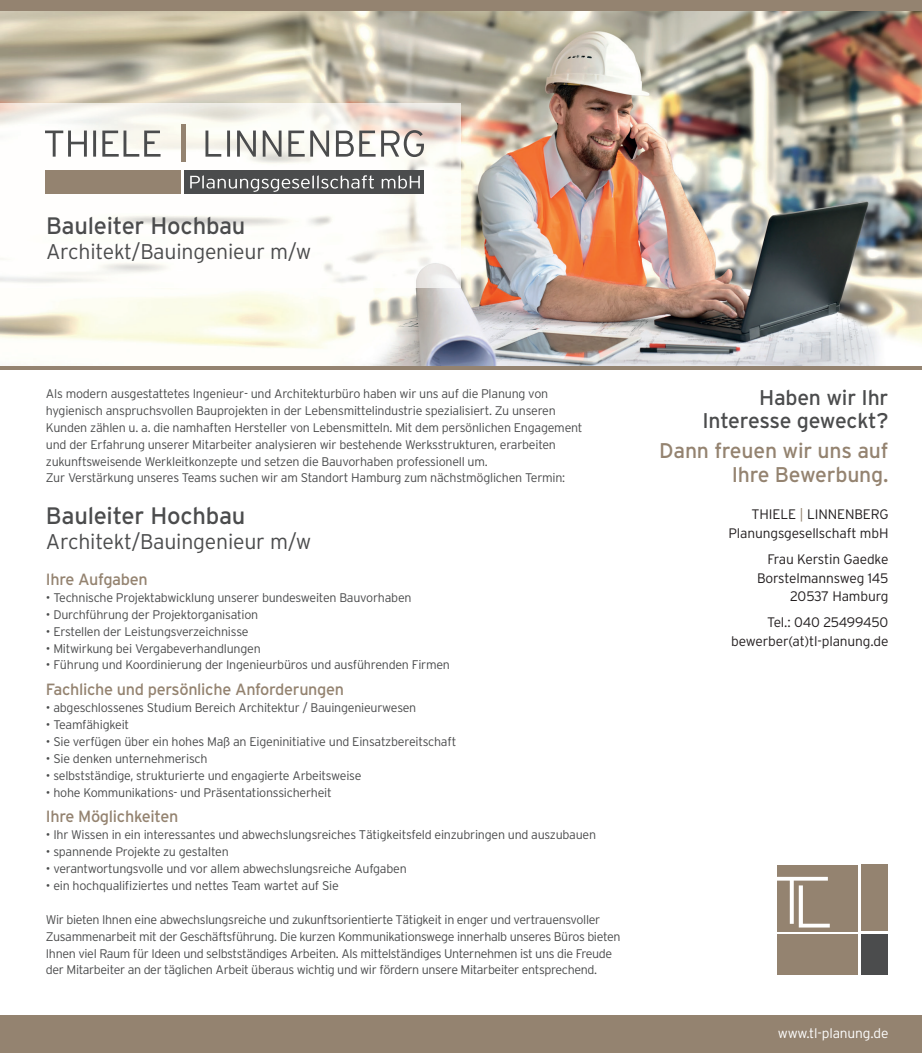
<style>
.page{position:relative;width:922px;height:1053px;background:#fff}
.page>*{position:absolute;margin:0;border:0;box-sizing:border-box;transform-origin:0 0}
.t1{font:23.75px "Interstate";letter-spacing:-.01em;color:#4b4c4d}
.t2{font:300 21.25px "Interstate";letter-spacing:-.01em;color:#4b4c4d}
.t3{font:21.25px/23.1px "Interstate";letter-spacing:-.01em;color:#948370;text-align:right}
.t4{font:21.25px/23.1px "Interstate";letter-spacing:-.01em;color:#4b4c4d;text-align:right}
.t5{font:16.25px "Interstate";letter-spacing:-.02em;color:#948370}
.t6{font:300 13.75px/18.8px "Interstate";letter-spacing:-.01em;color:#231f20;text-align:right}
.t7{font:300 13.75px "Interstate";letter-spacing:-.01em;color:#fff}
.t8{font:300 12.5px/16.9px "Interstate";letter-spacing:-.02em;color:#4b4c4d}
.s1{color:#948370}
</style>
<div class="page">
<img style="left:0;top:11px;width:921px;height:355px">
<img style="left:0;top:103px;width:461px;height:184px">
<div style="left:185px;top:171px;width:239px;height:23px;background:#4b4c4d"></div>
<svg style="left:205px;top:130px;width:219px;height:27px"></svg>
<hr style="left:181px;top:124px;width:4px;height:38px;background:#948370">
<svg style="left:45px;top:130px;width:115px;height:27px"></svg>
<svg style="left:190px;top:175px;width:230px;height:17px"></svg>
<div style="left:45px;top:171px;width:136px;height:23px;background:#948370"></div>
<div style="left:0;top:0;width:921px;height:11px;background:#948370"></div>
<hr style="left:0;top:366px;width:921px;height:4px;background:#948370">
<div style="left:0;top:1015px;width:921px;height:37px;background:#948370"></div>
<svg style="left:777px;top:864px;width:111px;height:111px"></svg>
<div style="left:777px;top:864px;width:80px;height:67px;background:#948370"></div>
<div style="left:860px;top:934px;width:27px;height:40px;background:#4b4c4d"></div>
<svg style="left:777px;top:876px;width:52px;height:51px"></svg>
<div style="left:860px;top:864px;width:27px;height:67px;background:#948370"></div>
<div style="left:777px;top:934px;width:80px;height:41px;background:#948370"></div>
<h1 class="t1" style="left:46px;top:213px;width:201px">Bauleiter Hochbau</h1>
<h2 class="t2" style="left:46px;top:240px;width:267px">Architekt/Bauingenieur m/w</h2>
<p class="t8" style="left:46px;top:385px;width:538px">Als modern ausgestattetes Ingenieur- und Architekturbüro haben wir uns auf die Planung von hygienisch anspruchsvollen Bauprojekten in der Lebensmittelindustrie spezialisiert. Zu unseren Kunden zählen u. a. die namhaften Hersteller von Lebensmitteln. Mit dem persönlichen Engagement und der Erfahrung unserer Mitarbeiter analysieren wir bestehende Werksstrukturen, erarbeiten zukunftsweisende Werkleitkonzepte und setzen die Bauvorhaben professionell um.<br>Zur Verstärkung unseres Teams suchen wir am Standort Hamburg zum nächstmöglichen Termin:</p>
<h1 class="t1" style="left:46px;top:502px;width:201px">Bauleiter Hochbau</h1>
<h2 class="t2" style="left:46px;top:530px;width:267px">Architekt/Bauingenieur m/w</h2>
<h3 class="t5" style="left:46px;top:570px;width:103px">Ihre Aufgaben</h3>
<p class="t8" style="left:46px;top:589px;width:367px">• Technische Projektabwicklung unserer bundesweiten Bauvorhaben</p>
<p class="t8" style="left:46px;top:605px;width:214px">• Durchführung der Projektorganisation</p>
<p class="t8" style="left:46px;top:622px;width:204px">• Erstellen der Leistungsverzeichnisse</p>
<p class="t8" style="left:46px;top:639px;width:216px">• Mitwirkung bei Vergabeverhandlungen</p>
<p class="t8" style="left:46px;top:656px;width:405px">• Führung und Koordinierung der Ingenieurbüros und ausführenden Firmen</p>
<h3 class="t5" style="left:46px;top:680px;width:299px">Fachliche und persönliche Anforderungen</h3>
<p class="t8" style="left:46px;top:699px;width:372px">• abgeschlossenes Studium Bereich Architektur / Bauingenieurwesen</p>
<p class="t8" style="left:46px;top:716px;width:85px">• Teamfähigkeit</p>
<p class="t8" style="left:46px;top:733px;width:412px">• Sie verfügen über ein hohes Maß an Eigeninitiative und Einsatzbereitschaft</p>
<p class="t8" style="left:46px;top:749px;width:163px">• Sie denken unternehmerisch</p>
<p class="t8" style="left:46px;top:766px;width:317px">• selbstständige, strukturierte und engagierte Arbeitsweise</p>
<p class="t8" style="left:46px;top:783px;width:287px">• hohe Kommunikations- und Präsentationssicherheit</p>
<h3 class="t5" style="left:46px;top:807px;width:134px">Ihre Möglichkeiten</h3>
<p class="t8" style="left:46px;top:826px;width:551px">• Ihr Wissen in ein interessantes und abwechslungsreiches Tätigkeitsfeld einzubringen und auszubauen</p>
<p class="t8" style="left:46px;top:843px;width:184px">• spannende Projekte zu gestalten</p>
<p class="t8" style="left:46px;top:860px;width:362px">• verantwortungsvolle und vor allem abwechslungsreiche Aufgaben</p>
<p class="t8" style="left:46px;top:877px;width:294px">• ein hochqualifiziertes und nettes Team wartet auf Sie</p>
<p class="t8" style="left:46px;top:910px;width:576px">Wir bieten Ihnen eine abwechslungsreiche und zukunftsorientierte Tätigkeit in enger und vertrauensvoller Zusammenarbeit mit der Geschäftsführung. Die kurzen Kommunikationswege innerhalb unseres Büros bieten Ihnen viel Raum für Ideen und selbstständiges Arbeiten. Als mittelständiges Unternehmen ist uns die Freude der Mitarbeiter an der täglichen Arbeit überaus wichtig und wir fördern unsere Mitarbeiter entsprechend.</p>
<h2 class="t4" style="left:702px;top:386px;width:187px">Haben wir Ihr<br>Interesse geweckt?</h2>
<h2 class="t3" style="left:659px;top:439px;width:231px">Dann freuen wir uns auf<br>Ihre Bewerbung.</h2>
<p class="t6" style="left:728px;top:504px;width:161px">THIELE <span class="s1">|</span> LINNENBERG<br>Planungsgesellschaft mbH</p>
<p class="t6" style="left:756px;top:549px;width:133px">Frau Kerstin Gaedke<br>Borstelmannsweg 145<br>20537 Hamburg</p>
<p class="t6" style="left:731px;top:612px;width:159px">Tel.: 040 25499450 bewerber(at)tl-planung.de</p>
<p class="t7" style="left:777px;top:1025px;width:112px">www.tl-planung.de</p>
</div>
